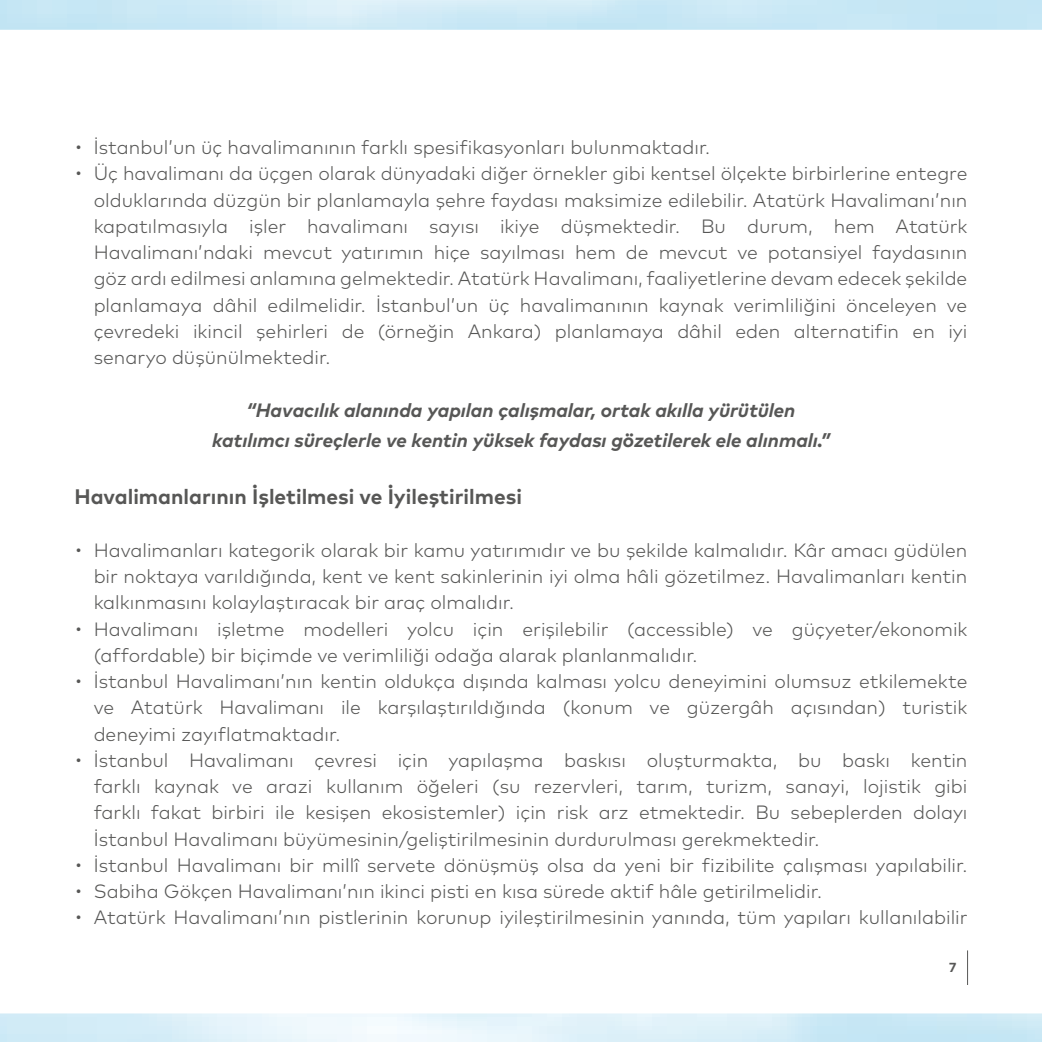
<style>
.page{position:relative;width:1042px;height:1042px;background:#fff}
.page>*{position:absolute;margin:0;border:0;box-sizing:border-box;transform-origin:0 0}
.t1{font:700 21px "Mark Pro";color:#575756}
.t2{font:300 19.25px/26.2px "Mark Pro";color:#575756;text-align:justify}
.t3{font:italic 700 19.25px/29.8px "Mark Pro";color:#575756;text-align:center}
.t4{font:700 13.12px "Mark Pro";color:#575756}
</style>
<div class="page">
<hr style="left:967px;top:950px;width:1px;height:35px;background:#575756">
<svg style="left:0;top:0;width:1042px;height:30px;background:#cae8f5"></svg>
<svg style="left:0;top:1013px;width:1042px;height:29px;background:#dceff8"></svg>
<p class="t2" style="left:74px;top:133px;width:637px">• İstanbul’un üç havalimanının farklı spesifikasyonları bulunmaktadır.</p>
<p class="t2" style="left:94px;top:159px;width:875px;text-indent:-19px">• Üç havalimanı da üçgen olarak dünyadaki diğer örnekler gibi kentsel ölçekte birbirlerine entegre olduklarında düzgün bir planlamayla şehre faydası maksimize edilebilir. Atatürk Havalimanı’nın kapatılmasıyla işler havalimanı sayısı ikiye düşmektedir. Bu durum, hem Atatürk Havalimanı’ndaki mevcut yatırımın hiçe sayılması hem de mevcut ve potansiyel faydasının göz ardı edilmesi anlamına gelmektedir. Atatürk Havalimanı, faaliyetlerine devam edecek şekilde planlamaya dâhil edilmelidir. İstanbul’un üç havalimanının kaynak verimliliğini önceleyen ve çevredeki ikincil şehirleri de (örneğin Ankara) planlamaya dâhil eden alternatifin en iyi senaryo düşünülmektedir.</p>
<p class="t3" style="left:212px;top:393px;width:619px">“Havacılık alanında yapılan çalışmalar, ortak akılla yürütülen katılımcı süreçlerle ve kentin yüksek faydası gözetilerek ele alınmalı.”</p>
<p class="t1" style="left:74px;top:481px;width:449px">Havalimanlarının İşletilmesi ve İyileştirilmesi</p>
<p class="t2" style="left:94px;top:535px;width:875px;text-indent:-19px">• Havalimanları kategorik olarak bir kamu yatırımıdır ve bu şekilde kalmalıdır. Kâr amacı güdülen bir noktaya varıldığında, kent ve kent sakinlerinin iyi olma hâli gözetilmez. Havalimanları kentin kalkınmasını kolaylaştıracak bir araç olmalıdır.</p>
<p class="t2" style="left:94px;top:614px;width:875px;text-indent:-19px">• Havalimanı işletme modelleri yolcu için erişilebilir (accessible) ve güçyeter/ekonomik (affordable) bir biçimde ve verimliliği odağa alarak planlanmalıdır.</p>
<p class="t2" style="left:94px;top:666px;width:875px;text-indent:-19px">• İstanbul Havalimanı’nın kentin oldukça dışında kalması yolcu deneyimini olumsuz etkilemekte ve Atatürk Havalimanı ile karşılaştırıldığında (konum ve güzergâh açısından) turistik deneyimi zayıflatmaktadır.</p>
<p class="t2" style="left:94px;top:745px;width:875px;text-indent:-19px">• İstanbul Havalimanı çevresi için yapılaşma baskısı oluşturmakta, bu baskı kentin farklı kaynak ve arazi kullanım öğeleri (su rezervleri, tarım, turizm, sanayi, lojistik gibi farklı fakat birbiri ile kesişen ekosistemler) için risk arz etmektedir. Bu sebeplerden dolayı İstanbul Havalimanı büyümesinin/geliştirilmesinin durdurulması gerekmektedir.</p>
<p class="t2" style="left:74px;top:850px;width:894px">• İstanbul Havalimanı bir millî servete dönüşmüş olsa da yeni bir fizibilite çalışması yapılabilir.</p>
<p class="t2" style="left:74px;top:877px;width:749px">• Sabiha Gökçen Havalimanı’nın ikinci pisti en kısa sürede aktif hâle getirilmelidir.</p>
<p class="t2" style="left:74px;top:903px;width:895px">• Atatürk Havalimanı’nın pistlerinin korunup iyileştirilmesinin yanında, tüm yapıları kullanılabilir</p>
<p class="t4" style="left:949px;top:957px;width:9px">7</p>
</div>
